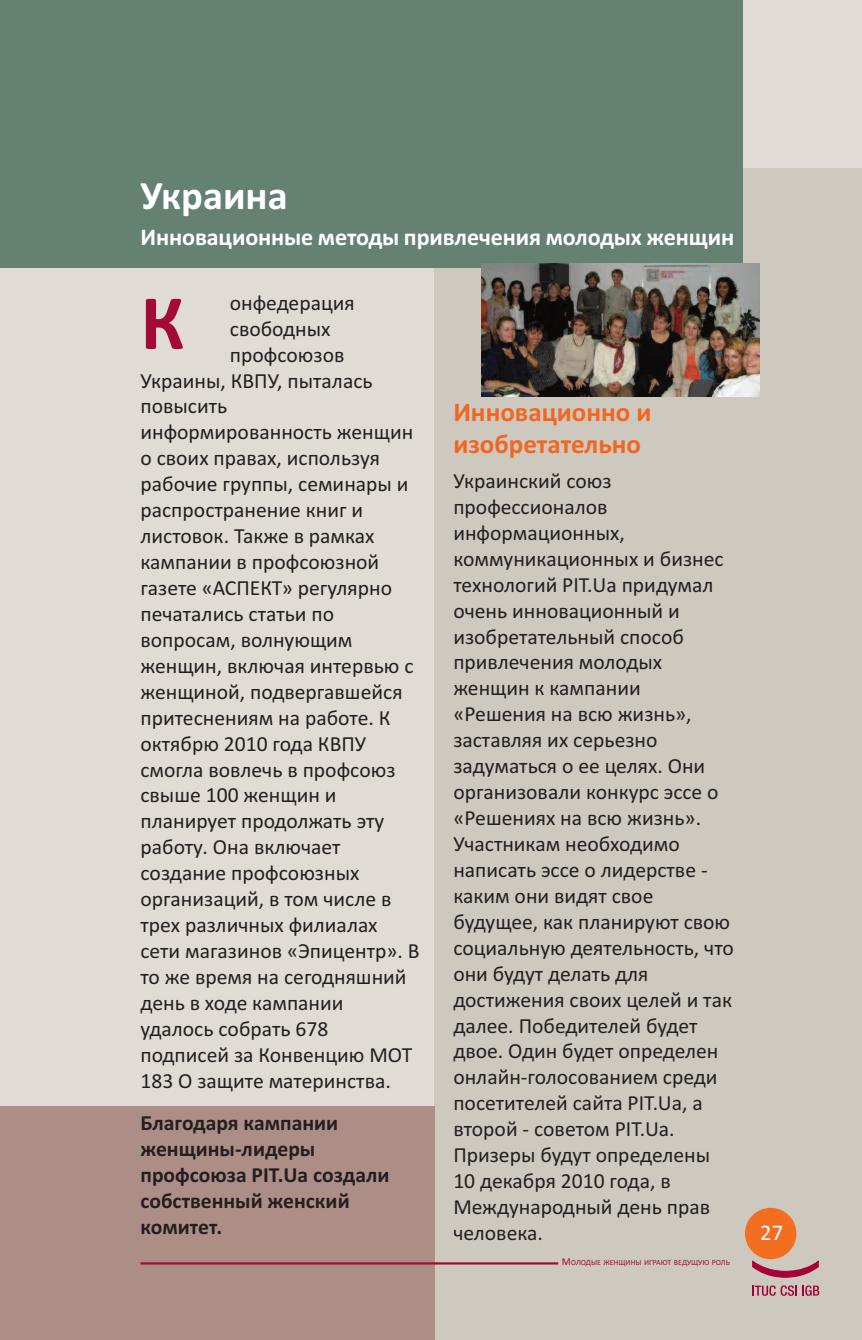
<style>
.page{position:relative;width:862px;height:1340px;background:#fff}
.page>*{position:absolute;margin:0;border:0;box-sizing:border-box;transform-origin:0 0}
.t1{font:700 78.75px "Calibri";color:#a30a34}
.t2{font:700 40.5px "Calibri";color:#fff}
.t3{font:700 27px/32.4px "Calibri";color:#f36621}
.t4{font:700 24.07px "Calibri";letter-spacing:-.005em;color:#fff}
.t5{font:22.5px "Calibri";color:#fff}
.t6{font:21.6px/25.9px "Calibri";color:#231f20}
.t7{font:700 21.6px/25.9px "Calibri";color:#231f20}
.t8{font:7.88px "Calibri";color:#a30a34}
.s1{font-size:10.58px}
</style>
<div class="page">
<div style="left:0;top:0;width:861px;height:1339px;background:#e0dcd5"></div>
<div style="left:434px;top:169px;width:427px;height:1170px;background:#cec9be"></div>
<div style="left:0;top:1106px;width:434px;height:233px;background:#ad8e87"></div>
<div style="left:0;top:0;width:742px;height:268px;background:#648171"></div>
<img style="left:481px;top:263px;width:278px;height:133px">
<svg style="left:752px;top:1259px;width:66px;height:19px"></svg>
<div style="left:744px;top:1207px;width:52px;height:52px;background:#f36e21;border-radius:50%"></div>
<svg style="left:752px;top:1285px;width:66px;height:10px"></svg>
<hr style="left:140px;top:1262px;width:418px;height:2px;background:#a30a34">
<h2 class="t2" style="left:140px;top:171px;width:149px">Украина</h2>
<p class="t4" style="left:140px;top:223px;width:595px">Инновационные методы привлечения молодых женщин</p>
<p class="t6" style="left:230px;top:289px;width:126px">онфедерация</p>
<p class="t6" style="left:230px;top:315px;width:102px">свободных</p>
<p class="t6" style="left:230px;top:341px;width:116px">профсоюзов</p>
<p class="t6" style="left:140px;top:367px;width:233px">Украины, КВПУ, пыталась</p>
<p class="t6" style="left:140px;top:393px;width:88px">повысить</p>
<p class="t6" style="left:140px;top:419px;width:274px">информированность женщин</p>
<p class="t6" style="left:140px;top:445px;width:241px">о своих правах, используя</p>
<p class="t6" style="left:140px;top:471px;width:269px">рабочие группы, семинары и</p>
<p class="t6" style="left:140px;top:497px;width:224px">распространение книг и</p>
<p class="t6" style="left:140px;top:522px;width:235px">листовок. Также в рамках</p>
<p class="t6" style="left:140px;top:548px;width:240px">кампании в профсоюзной</p>
<p class="t6" style="left:140px;top:574px;width:253px">газете «АСПЕКТ» регулярно</p>
<p class="t6" style="left:140px;top:600px;width:195px">печатались статьи по</p>
<p class="t6" style="left:140px;top:626px;width:213px">вопросам, волнующим</p>
<p class="t6" style="left:140px;top:652px;width:274px">женщин, включая интервью с</p>
<p class="t6" style="left:140px;top:678px;width:263px">женщиной, подвергавшейся</p>
<p class="t6" style="left:140px;top:704px;width:251px">притеснениям на работе. К</p>
<p class="t6" style="left:140px;top:730px;width:227px">октябрю 2010 года КВПУ</p>
<p class="t6" style="left:140px;top:756px;width:256px">смогла вовлечь в профсоюз</p>
<p class="t6" style="left:140px;top:782px;width:197px">свыше 100 женщин и</p>
<p class="t6" style="left:140px;top:808px;width:245px">планирует продолжать эту</p>
<p class="t6" style="left:140px;top:834px;width:201px">работу. Она включает</p>
<p class="t6" style="left:140px;top:859px;width:220px">создание профсоюзных</p>
<p class="t6" style="left:140px;top:885px;width:252px">организаций, в том числе в</p>
<p class="t6" style="left:140px;top:911px;width:238px">трех различных филиалах</p>
<p class="t6" style="left:140px;top:937px;width:280px">сети магазинов «Эпицентр». В</p>
<p class="t6" style="left:140px;top:963px;width:267px">то же время на сегодняшний</p>
<p class="t6" style="left:140px;top:989px;width:204px">день в ходе кампании</p>
<p class="t6" style="left:140px;top:1015px;width:189px">удалось собрать 678</p>
<p class="t6" style="left:140px;top:1041px;width:273px">подписей за Конвенцию МОТ</p>
<p class="t6" style="left:140px;top:1067px;width:252px">183 О защите материнства.</p>
<p class="t7" style="left:140px;top:1110px;width:250px">Благодаря кампании женщины-лидеры профсоюза PIT.Ua создали собственный женский комитет.</p>
<h1 class="t1" style="left:140px;top:275px;width:46px">К</h1>
<p class="t3" style="left:453px;top:395px;width:200px">Инновационно и изобретательно</p>
<p class="t6" style="left:453px;top:467px;width:282px">Украинский союз профессионалов информационных, коммуникационных и бизнес технологий PIT.Ua придумал очень инновационный и изобретательный способ привлечения молодых женщин к кампании «Решения на всю жизнь», заставляя их серьезно задуматься о ее целях. Они организовали конкурс эссе о «Решениях на всю жизнь».<br>Участникам необходимо написать эссе о лидерстве - каким они видят свое будущее, как планируют свою социальную деятельность, что они будут делать для достижения своих целей и так далее. Победителей будет двое. Один будет определен онлайн-голосованием среди посетителей сайта PIT.Ua, а второй - советом PIT.Ua.<br>Призеры будут определены<br>10 декабря 2010 года, в<br>Международный день прав человека.</p>
<p class="t8" style="left:561px;top:1257px;width:169px"><span class="s1">М</span>ОЛОДЫЕ ЖЕНЩИНЫ ИГРАЮТ ВЕДУЩУЮ РОЛЬ</p>
<p class="t5" style="left:759px;top:1218px;width:24px">27</p>
</div>
